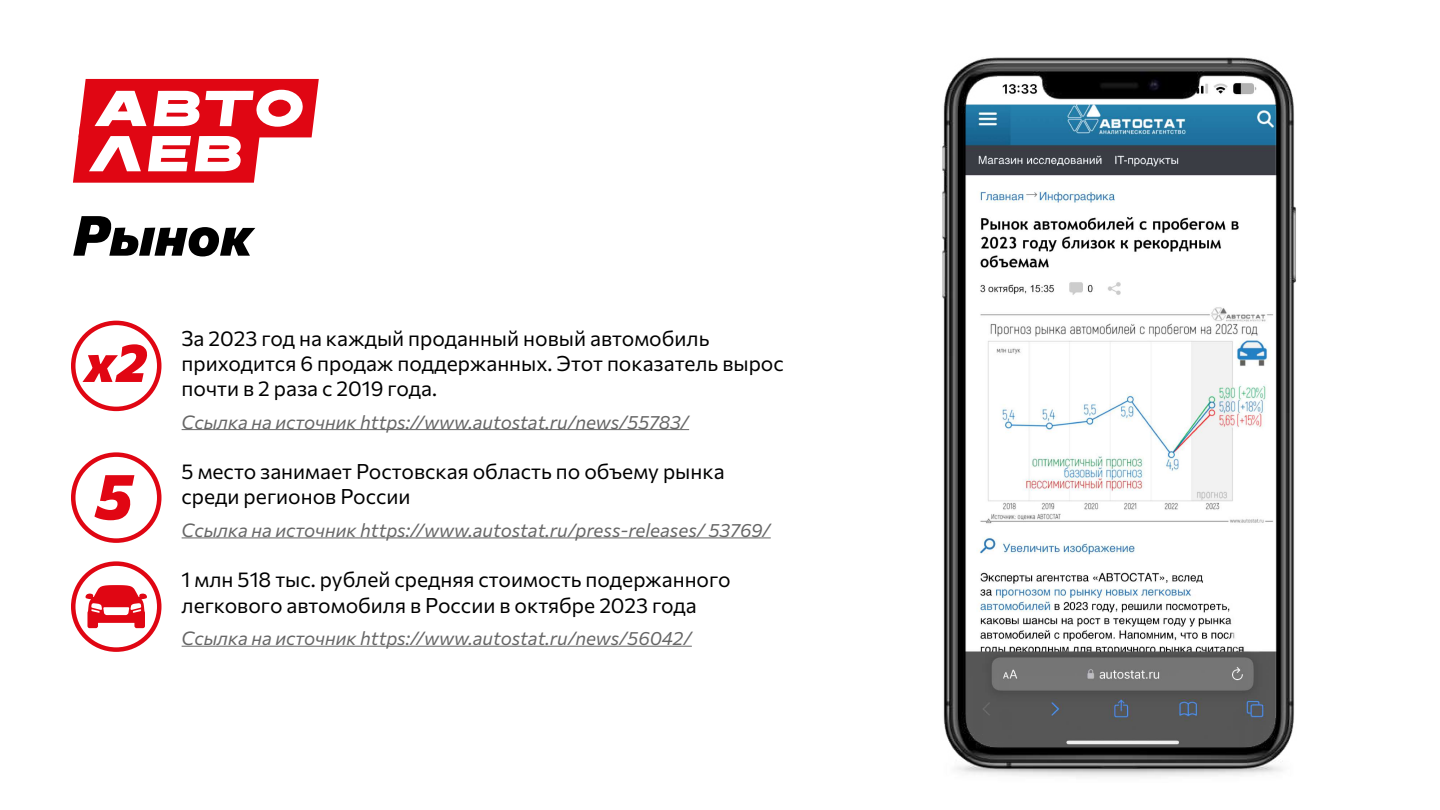
<style>
.page{position:relative;width:1440px;height:810px;background:#fff}
.page>*{position:absolute;margin:0;border:0;box-sizing:border-box;transform-origin:0 0}
.t1{font:800 64.12px "Commissioner";color:#e10613}
.t2{font:800 55.5px "Commissioner";color:#000}
.t3{font:800 53.4px "Commissioner";color:#e10613}
.t4{font:21px/25.2px "Commissioner";color:#000}
.t5{font:18.75px "Commissioner";color:#666}
</style>
<div class="page">
<hr style="left:182px;top:429px;width:507px;height:1px;background:#666">
<hr style="left:182px;top:538px;width:589px;height:1px;background:#666">
<hr style="left:182px;top:646px;width:510px;height:1px;background:#666">
<svg style="left:73px;top:79px;width:246px;height:104px"></svg>
<div style="left:71px;top:321px;width:90px;height:90px;border:4px solid #e00613;border-radius:50%"></div>
<div style="left:71px;top:452px;width:90px;height:91px;border:4px solid #e00613;border-radius:50%"></div>
<div style="left:71px;top:561px;width:90px;height:91px;border:4px solid #e00613;border-radius:50%"></div>
<img style="left:942px;top:57px;width:354px;height:720px">
<svg style="left:86px;top:585px;width:61px;height:43px"></svg>
<h2 class="t2" style="left:73px;top:192px;width:182px">Рынок</h2>
<h3 class="t3" style="left:85px;top:321px;width:64px">x2</h3>
<h1 class="t1" style="left:95px;top:446px;width:39px">5</h1>
<p class="t4" style="left:182px;top:324px;width:604px">За 2023 год на каждый проданный новый автомобиль приходится 6 продаж поддержанных. Этот показатель вырос почти в 2 раза с 2019 года.</p>
<p class="t5" style="left:182px;top:407px;width:509px">Ссылка на источник https://www.autostat.ru/news/55783/</p>
<p class="t4" style="left:182px;top:457px;width:544px">5 место занимает Ростовская область по объему рынка среди регионов России</p>
<p class="t5" style="left:182px;top:516px;width:590px">Ссылка на источник https://www.autostat.ru/press-releases/ 53769/</p>
<p class="t4" style="left:182px;top:566px;width:551px">1 млн 518 тыс. рублей средняя стоимость подержанного легкового автомобиля в России в октябре 2023 года</p>
<p class="t5" style="left:182px;top:624px;width:512px">Ссылка на источник https://www.autostat.ru/news/56042/</p>
</div>
